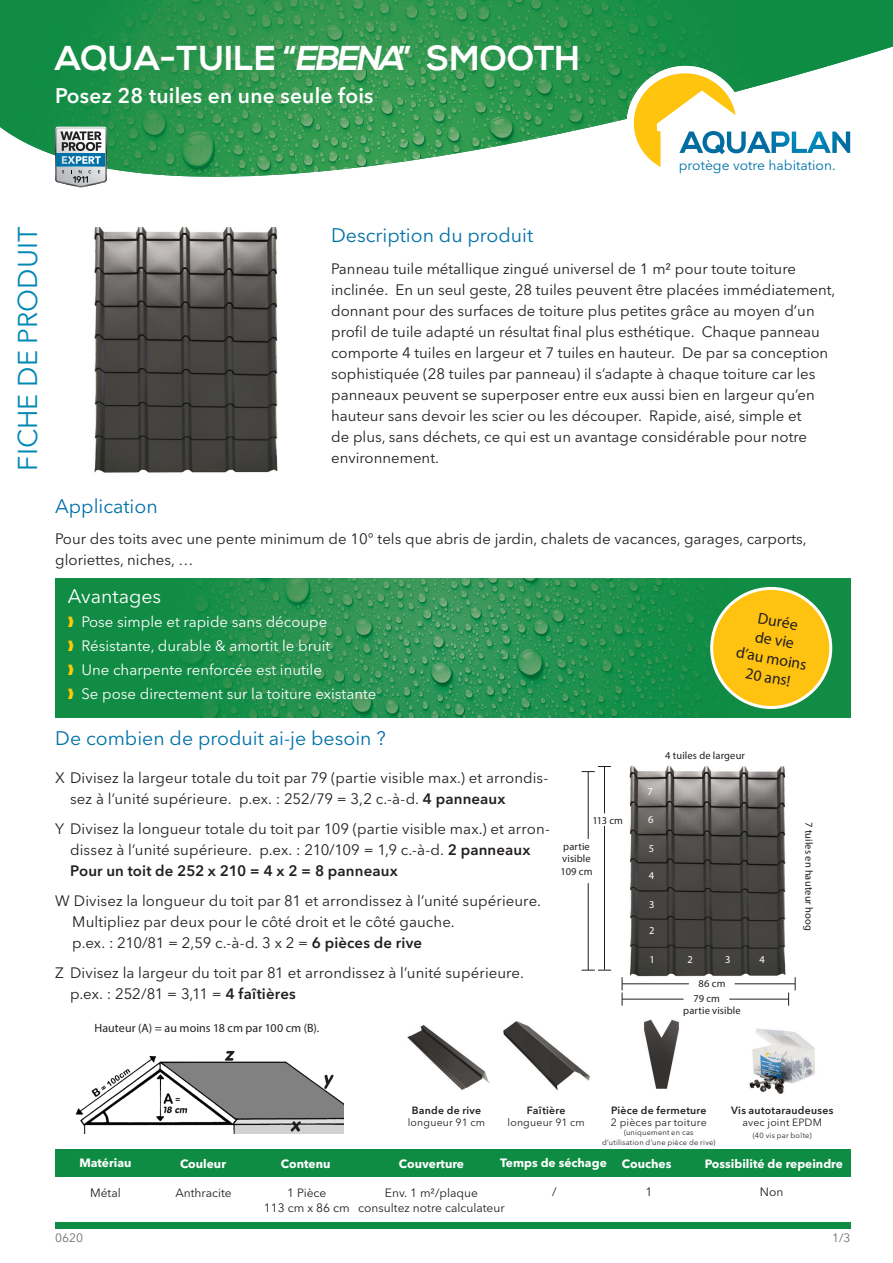
<style>
.page{position:relative;width:893px;height:1263px;background:#fff}
.page>*{position:absolute;margin:0;border:0;box-sizing:border-box;transform-origin:0 0}
.t1{font:700 34.5px "Nexa";letter-spacing:.01em;color:#fff}
.t2{font:27px "Avenir Next LT Pro";color:#0087b4}
.t3{font:600 21px "Avenir Next LT Pro";letter-spacing:.01em;color:#fff}
.t4{font:19.5px "Avenir Next LT Pro";color:#0071a7}
.t5{font:19.5px "Avenir Next LT Pro";color:#fff}
.t6{font:15.75px/18.9px "Myriad Pro";color:#231f20;text-align:center}
.t7{font:15px/21px "Avenir Next LT Pro";color:#231f20}
.t8{font:15px/24px "Avenir Next LT Pro";color:#fff}
.t9{font:13.8px "Avenir Next LT Pro";color:#0071a7}
.t10{font:12px/15px "Avenir Next LT Pro";color:#231f20;text-align:center}
.t11{font:700 12px "Avenir Next LT Pro";color:#fff}
.t12{font:12px "Myriad Pro";letter-spacing:.005em;color:#231f20}
.t13{font:12px "Avenir Next LT Pro";color:#6c6d70}
.t14{font:10.5px/12.6px "Myriad Pro";letter-spacing:.01em;color:#231f20;text-align:center}
.t15{font:10.5px "Avenir Next LT Pro";letter-spacing:.02em;color:#231f20}
.t16{font:600 10.5px "Avenir Next LT Pro";letter-spacing:.025em;color:#231f20}
.t17{font:10.5px "Myriad Pro";color:#fff}
.t18{font:7.5px/9.8px "Avenir Next LT Pro";letter-spacing:.025em;color:#231f20;text-align:center}
.s1{font-style:italic}
.s2{color:#feca0a}
.s3{font-weight:600}
</style>
<div class="page">
<div style="left:55px;top:1149px;width:795px;height:27px;background:#0f8c44"></div>
<div style="left:55px;top:1222px;width:795px;height:6px;background:#0f8c44"></div>
<img style="left:105px;top:0;width:788px;height:88px">
<div style="left:0;top:0;width:105px;height:133px;background:#118c44"></div>
<img style="left:473px;top:88px;width:161px;height:45px">
<img style="left:315px;top:88px;width:158px;height:84px">
<img style="left:158px;top:88px;width:157px;height:89px">
<img style="left:105px;top:88px;width:53px;height:87px">
<img style="left:473px;top:132px;width:92px;height:19px">
<img style="left:8px;top:132px;width:47px;height:24px">
<svg style="left:55px;top:127px;width:52px;height:60px"></svg>
<div style="left:627px;top:66px;width:117px;height:118px;background:#fff;border-radius:50%"></div>
<svg style="left:634px;top:73px;width:216px;height:94px"></svg>
<img style="left:55px;top:578px;width:795px;height:140px">
<div style="left:712px;top:588px;width:119px;height:119px;background:#fec210;border-radius:50%"></div>
<div style="left:710px;top:587px;width:122px;height:122px;border:3px solid #fff;border-radius:50%"></div>
<img style="left:629px;top:765px;width:157px;height:212px">
<svg style="left:622px;top:977px;width:1px;height:29px"></svg>
<svg style="left:795px;top:977px;width:1px;height:13px"></svg>
<svg style="left:788px;top:992px;width:1px;height:14px"></svg>
<svg style="left:582px;top:766px;width:29px;height:6px"></svg>
<svg style="left:582px;top:970px;width:29px;height:1px"></svg>
<hr style="left:735px;top:983px;width:60px;height:1px;background:#231f20">
<hr style="left:729px;top:999px;width:60px;height:1px;background:#231f20">
<hr style="left:622px;top:983px;width:67px;height:1px;background:#231f20">
<hr style="left:622px;top:999px;width:62px;height:1px;background:#231f20">
<hr style="left:604px;top:826px;width:1px;height:144px;background:#231f20">
<hr style="left:604px;top:766px;width:1px;height:47px;background:#231f20">
<hr style="left:588px;top:771px;width:1px;height:68px;background:#231f20">
<hr style="left:588px;top:883px;width:1px;height:87px;background:#231f20">
<img style="left:76px;top:1050px;width:268px;height:84px">
<img style="left:94px;top:227px;width:184px;height:246px">
<img style="left:407px;top:1025px;width:83px;height:66px">
<img style="left:503px;top:1022px;width:87px;height:68px">
<img style="left:644px;top:1019px;width:35px;height:70px">
<img style="left:749px;top:1028px;width:66px;height:66px">
<h1 class="t1" style="left:55px;top:38px;width:526px">AQUA-TUILE “<span class="s1">EBENA</span>” SMOOTH</h1>
<h3 class="t3" style="left:55px;top:83px;width:320px">Posez 28 tuiles en une seule fois</h3>
<p class="t9" style="left:679px;top:157px;width:158px">protège votre habitation.</p>
<h2 class="t2" style="left:12px;top:471px;width:245px;rotate:-90deg">FICHE DE PRODUIT</h2>
<h3 class="t4" style="left:331px;top:224px;width:204px">Description du produit</h3>
<p class="t7" style="left:331px;top:258px;width:506px">Panneau tuile métallique zingué universel de 1 m² pour toute toiture inclinée. En un seul geste, 28 tuiles peuvent être placées immédiatement, donnant pour des surfaces de toiture plus petites grâce au moyen d’un profil de tuile adapté un résultat final plus esthétique. Chaque panneau comporte 4 tuiles en largeur et 7 tuiles en hauteur. De par sa conception sophistiquée (28 tuiles par panneau) il s’adapte à chaque toiture car les panneaux peuvent se superposer entre eux aussi bien en largeur qu’en hauteur sans devoir les scier ou les découper. Rapide, aisé, simple et<br>de plus, sans déchets, ce qui est un avantage considérable pour notre environnement.</p>
<h3 class="t4" style="left:55px;top:494px;width:104px">Application</h3>
<p class="t7" style="left:55px;top:528px;width:753px">Pour des toits avec une pente minimum de 10° tels que abris de jardin, chalets de vacances, garages, carports, gloriettes, niches, …</p>
<h3 class="t5" style="left:68px;top:585px;width:95px">Avantages</h3>
<p class="t8" style="left:68px;top:610px;width:310px"><span class="s2">❱</span> Pose simple et rapide sans découpe<br><span class="s2">❱</span> Résistante, durable &amp; amortit le bruit<br><span class="s2">❱</span> Une charpente renforcée est inutile<br><span class="s2">❱</span> Se pose directement sur la toiture existante</p>
<p class="t6" style="left:744px;top:605px;width:73px;rotate:10deg">Durée<br>de vie<br>d’au moins<br>20 ans!</p>
<h3 class="t4" style="left:55px;top:727px;width:332px">De combien de produit ai-je besoin ?</h3>
<p class="t7" style="left:70px;top:767px;width:480px;text-indent:-15px">X Divisez la largeur totale du toit par 79 (partie visible max.) et arrondis&shy;sez à l’unité supérieure. p.ex. : 252/79 = 3,2 c.-à-d. <span class="s3">4 panneaux</span></p>
<p class="t7" style="left:70px;top:818px;width:481px;text-indent:-15px">Y Divisez la longueur totale du toit par 109 (partie visible max.) et arron&shy;dissez à l’unité supérieure. p.ex. : 210/109 = 1,9 c.-à-d. <span class="s3">2 panneaux<br>Pour un toit de 252 x 210 = 4 x 2 = 8 panneaux</span></p>
<p class="t7" style="left:72px;top:890px;width:470px;text-indent:-17px">W Divisez la longueur du toit par 81 et arrondissez à l’unité supérieure.<br>Multipliez par deux pour le côté droit et le côté gauche.<br>p.ex. : 210/81 = 2,59 c.-à-d. 3 x 2 = <span class="s3">6 pièces de rive</span></p>
<p class="t7" style="left:70px;top:962px;width:455px;text-indent:-15px">Z Divisez la largeur du toit par 81 et arrondissez à l’unité supérieure. p.ex. : 252/81 = 3,11 = <span class="s3">4 faîtières</span></p>
<p class="t12" style="left:94px;top:1021px;width:226px">Hauteur (A) = au moins 18 cm par 100 cm (B).</p>
<p class="t14" style="left:592px;top:813px;width:32px">113 cm</p>
<p class="t14" style="left:561px;top:840px;width:33px;text-align:left">partie visible<br>109 cm</p>
<p class="t17" style="left:647px;top:785px;width:7px">7</p>
<p class="t14" style="left:665px;top:748px;width:81px">4 tuiles de largeur</p>
<p class="t17" style="left:648px;top:813px;width:7px">6</p>
<p class="t17" style="left:649px;top:842px;width:7px">5</p>
<p class="t17" style="left:649px;top:869px;width:7px">4</p>
<p class="t17" style="left:649px;top:898px;width:7px">3</p>
<p class="t17" style="left:649px;top:924px;width:7px">2</p>
<p class="t17" style="left:650px;top:953px;width:7px">1</p>
<p class="t17" style="left:687px;top:953px;width:7px">2</p>
<p class="t17" style="left:725px;top:953px;width:7px">3</p>
<p class="t17" style="left:759px;top:953px;width:7px">4</p>
<p class="t14" style="left:693px;top:975px;width:33px;line-height:15.3px">86 cm<br>79 cm</p>
<p class="t14" style="left:683px;top:1004px;width:59px">partie visible</p>
<p class="t14" style="left:815px;top:822px;width:110px;rotate:90deg">7 tuiles en hauteur hoog</p>
<p class="t16" style="left:412px;top:1103px;width:71px">Bande de rive</p>
<p class="t15" style="left:408px;top:1115px;width:79px">longueur 91 cm</p>
<p class="t16" style="left:527px;top:1103px;width:40px">Faîtière</p>
<p class="t15" style="left:507px;top:1115px;width:79px">longueur 91 cm</p>
<p class="t16" style="left:611px;top:1103px;width:97px">Pièce de fermeture</p>
<p class="t15" style="left:611px;top:1115px;width:97px">2 pièces par toiture</p>
<p class="t18" style="left:602px;top:1128px;width:115px">(uniquement en cas<br>d’utilisation d’une pièce de rive)</p>
<p class="t16" style="left:731px;top:1103px;width:104px">Vis autotaraudeuses</p>
<p class="t15" style="left:742px;top:1115px;width:81px">avec joint EPDM</p>
<p class="t18" style="left:753px;top:1130px;width:60px">(40 vis par boîte)</p>
<p class="t11" style="left:79px;top:1155px;width:54px">Matériau</p>
<p class="t11" style="left:180px;top:1156px;width:48px">Couleur</p>
<p class="t11" style="left:281px;top:1156px;width:51px">Contenu</p>
<p class="t11" style="left:399px;top:1156px;width:67px">Couverture</p>
<p class="t11" style="left:500px;top:1155px;width:108px">Temps de séchage</p>
<p class="t11" style="left:622px;top:1156px;width:51px">Couches</p>
<p class="t11" style="left:705px;top:1156px;width:140px">Possibilité de repeindre</p>
<p class="t13" style="left:55px;top:1231px;width:29px">0620</p>
<p class="t10" style="left:90px;top:1185px;width:32px">Métal</p>
<p class="t10" style="left:175px;top:1185px;width:58px">Anthracite</p>
<p class="t10" style="left:264px;top:1186px;width:87px">1 Pièce<br>113 cm x 86 cm</p>
<p class="t10" style="left:358px;top:1185px;width:148px">Env. 1 m²/plaque consultez notre calculateur</p>
<p class="t10" style="left:552px;top:1184px;width:6px">/</p>
<p class="t10" style="left:646px;top:1184px;width:8px">1</p>
<p class="t10" style="left:760px;top:1184px;width:25px">Non</p>
<p class="t13" style="left:832px;top:1231px;width:20px">1/3</p>
</div>
